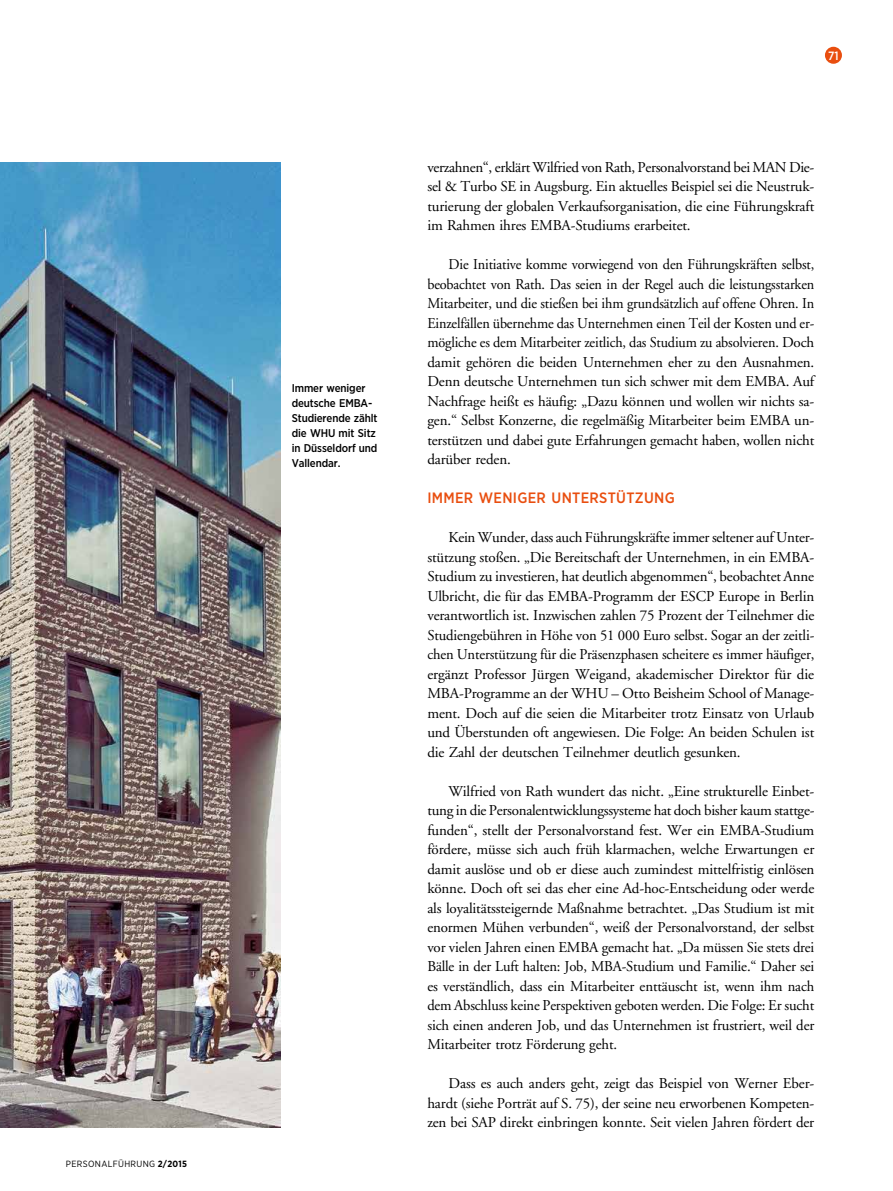
<style>
.page{position:relative;width:893px;height:1191px;background:#fff}
.page>*{position:absolute;margin:0;border:0;box-sizing:border-box;transform-origin:0 0}
.t1{font:15px/19.5px "Adobe Garamond";letter-spacing:-.01em;color:#000;text-align:justify}
.t2{font:15px/19.5px "Adobe Garamond";letter-spacing:-.01em;color:#000;text-align:justify;scale:.95 1}
.t3{font:500 15px "Gotham Narrow";letter-spacing:.02em;color:#e94e0f}
.t4{font:500 12px "Gotham Narrow";color:#fff}
.t5{font:500 11.25px/15px "Gotham Narrow";letter-spacing:-.01em;color:#000}
.t6{font:9px "Gotham Narrow";letter-spacing:.04em;color:#000}
.s1{font-weight:700}
</style>
<div class="page">
<div style="left:825px;top:47px;width:17px;height:17px;background:#e94e0f;border-radius:50%"></div>
<img style="left:0;top:162px;width:280px;height:965px">
<p class="t6" style="left:66px;top:1157px;width:123px">PERSONALFÜHRUNG <span class="s1">2/2015</span></p>
<p class="t5" style="left:292px;top:380px;width:87px">Immer weniger deutsche EMBA-<br>Studierende zählt die WHU mit Sitz in Düsseldorf und<br>Vallendar.</p>
<p class="t4" style="left:828px;top:48px;width:12px">71</p>
<p class="t1" style="left:427px;top:157px;width:388px">verzahnen“, erklärt Wilfried von Rath, Personalvorstand bei MAN Die&shy;sel &amp; Turbo SE in Augsburg. Ein aktuelles Beispiel sei die Neustruk&shy;turierung der globalen Verkaufsorganisation, die eine Führungskraft im Rahmen ihres EMBA-Studiums erarbeitet.</p>
<p class="t2" style="left:427px;top:255px;width:409px;text-indent:21px">Die Initiative komme vorwiegend von den Führungskräften selbst, beobachtet von Rath. Das seien in der Regel auch die leistungsstarken Mitarbeiter, und die stießen bei ihm grundsätzlich auf offene Ohren. In Einzelfällen übernehme das Unternehmen einen Teil der Kosten und er&shy;mögliche es dem Mitarbeiter zeitlich, das Studium zu absolvieren. Doch damit gehören die beiden Unternehmen eher zu den Ausnahmen.<br>Denn deutsche Unternehmen tun sich schwer mit dem EMBA. Auf Nachfrage heißt es häufig: „Dazu können und wollen wir nichts sa&shy;gen.“ Selbst Konzerne, die regelmäßig Mitarbeiter beim EMBA un&shy;terstützen und dabei gute Erfahrungen gemacht haben, wollen nicht darüber reden.</p>
<p class="t3" style="left:427px;top:488px;width:249px">IMMER WENIGER UNTERSTÜTZUNG</p>
<p class="t1" style="left:427px;top:528px;width:388px;text-indent:21px">Kein Wunder, dass auch Führungskräfte immer seltener auf Unter&shy;stützung stoßen. „Die Bereitschaft der Unternehmen, in ein EMBA-Studium zu investieren, hat deutlich abgenommen“, beobachtet Anne Ulbricht, die für das EMBA-Programm der ESCP Europe in Berlin verantwortlich ist. Inzwischen zahlen 75 Prozent der Teilnehmer die Studiengebühren in Höhe von 51 000 Euro selbst. Sogar an der zeitli&shy;chen Unterstützung für die Präsenzphasen scheitere es immer häufiger, ergänzt Professor Jürgen Weigand, akademischer Direktor für die MBA-Programme an der WHU – Otto Beisheim School of Manage&shy;ment. Doch auf die seien die Mitarbeiter trotz Einsatz von Urlaub und Überstunden oft angewiesen. Die Folge: An beiden Schulen ist die Zahl der deutschen Teilnehmer deutlich gesunken.</p>
<p class="t1" style="left:427px;top:781px;width:388px;text-indent:21px">Wilfried von Rath wundert das nicht. „Eine strukturelle Einbet&shy;tung in die Personalentwicklungssysteme hat doch bisher kaum stattge&shy;funden“, stellt der Personalvorstand fest. Wer ein EMBA-Studium fördere, müsse sich auch früh klarmachen, welche Erwartungen er damit auslöse und ob er diese auch zumindest mittelfristig einlösen könne. Doch oft sei das eher eine Ad‑hoc-Entscheidung oder werde als loyalitätssteigernde Maßnahme betrachtet. „Das Studium ist mit enormen Mühen verbunden“, weiß der Personalvorstand, der selbst vor vielen Jahren einen EMBA gemacht hat. „Da müssen Sie stets drei Bälle in der Luft halten: Job, MBA-Studium und Familie.“ Daher sei es verständlich, dass ein Mitarbeiter enttäuscht ist, wenn ihm nach dem Abschluss keine Perspektiven geboten werden. Die Folge: Er sucht sich einen anderen Job, und das Unternehmen ist frustriert, weil der Mitarbeiter trotz Förderung geht.</p>
<p class="t1" style="left:427px;top:1074px;width:388px;text-indent:21px">Dass es auch anders geht, zeigt das Beispiel von Werner Eber&shy;hardt (siehe Porträt auf S. 75), der seine neu erworbenen Kompeten&shy;zen bei SAP direkt einbringen konnte. Seit vielen Jahren fördert der</p>
</div>
